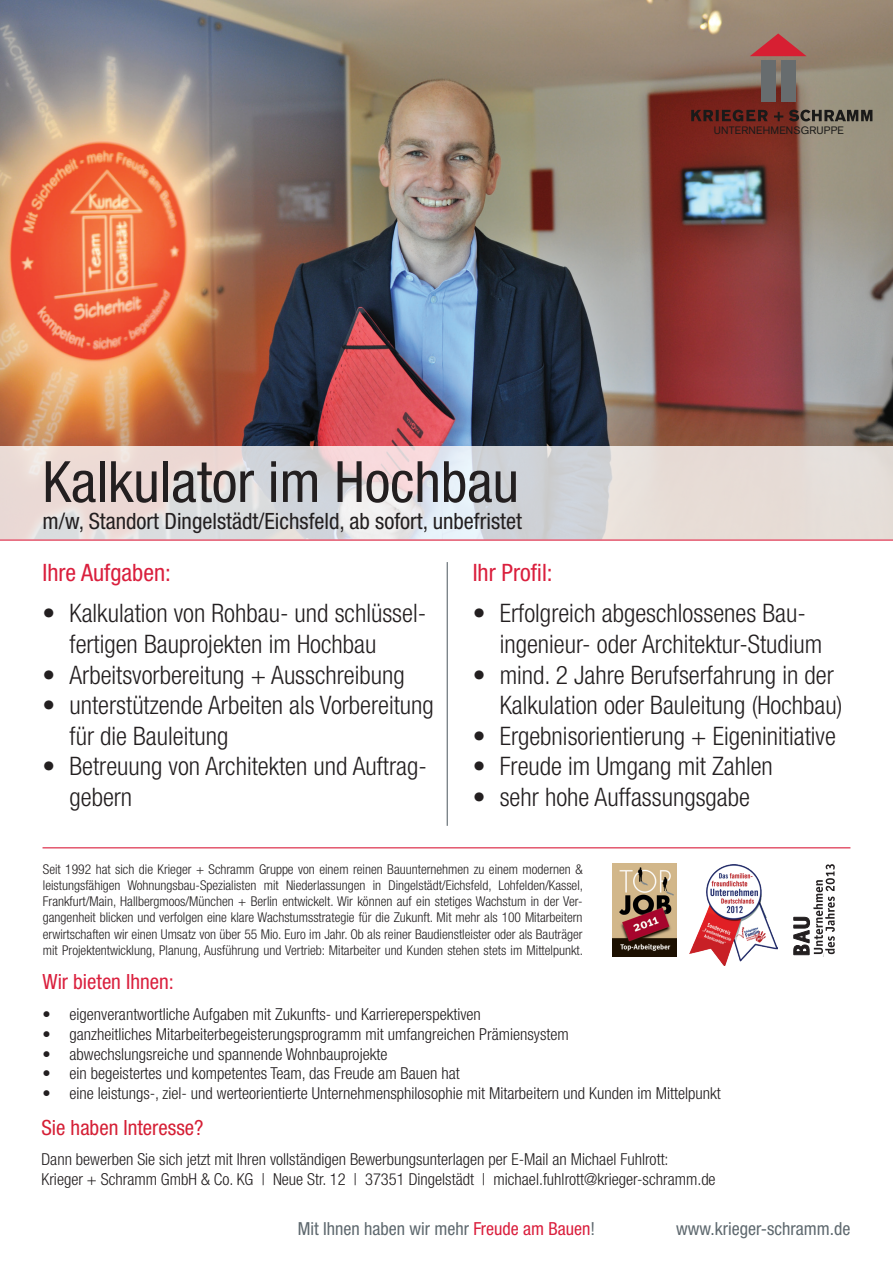
<style>
.page{position:relative;width:893px;height:1263px;background:#fff}
.page>*{position:absolute;margin:0;border:0;box-sizing:border-box;transform-origin:0 0}
.t1{font:condensed 57px "Helvetica Neue";color:#231f20}
.t2{font:300 condensed 25.5px/30.6px "Helvetica Neue";color:#231f20}
.t3{font:condensed 24px "Helvetica Neue";color:#da1f3d}
.t4{font:condensed 22.5px "Helvetica Neue";color:#231f20}
.t5{font:condensed 21px "Helvetica Neue";color:#d51f35}
.t6{font:condensed 21px "Helvetica Neue";color:#da1f3d}
.t7{font:condensed 18px "Helvetica Neue";color:#5f696f}
.t8{font:300 condensed 16.5px/19.8px "Helvetica Neue";color:#231f20}
.t9{font:300 condensed 13.5px/16.2px "Helvetica Neue";color:#231f20;text-align:justify}
.t10{font:10.5px "Akzidenz Grotesk CE";letter-spacing:.02em;color:#1a1a19}
.s1{color:#da1f3d}
</style>
<div class="page">
<img style="left:0;top:0;width:893px;height:446px">
<hr style="left:447px;top:562px;width:1px;height:264px;background:#5f696f">
<svg style="left:0;top:446px;width:893px;height:93px;background:#e1dbdb"></svg>
<hr style="left:43px;top:847px;width:807px;height:1px;background:#da1f3d">
<hr style="left:0;top:539px;width:893px;height:2px;background:#da1f3d">
<div style="left:761px;top:60px;width:14px;height:42px;background:#676c6e"></div>
<div style="left:781px;top:60px;width:14px;height:42px;background:#676c6e"></div>
<svg style="left:750px;top:33px;width:57px;height:23px"></svg>
<svg style="left:691px;top:110px;width:181px;height:11px;background:#4c312b"></svg>
<img style="left:690px;top:865px;width:87px;height:101px">
<img style="left:612px;top:863px;width:64px;height:93px">
<svg style="left:793px;top:864px;width:42px;height:92px"></svg>
<h1 class="t1" style="left:43px;top:449px;width:478px">Kalkulator im Hochbau</h1>
<h3 class="t4" style="left:43px;top:508px;width:481px">m/w, Standort Dingelstädt/Eichsfeld, ab sofort, unbefristet</h3>
<p class="t10" style="left:714px;top:124px;width:132px">UNTERNEHMENSGRUPPE</p>
<h3 class="t3" style="left:43px;top:559px;width:130px">Ihre Aufgaben:</h3>
<h2 class="t2" style="left:70px;top:598px;width:358px;text-indent:-27px">• Kalkulation von Rohbau- und schlüssel&shy;fertigen Bauprojekten im Hochbau</h2>
<h2 class="t2" style="left:43px;top:659px;width:364px">• Arbeitsvorbereitung + Ausschreibung</h2>
<h2 class="t2" style="left:70px;top:690px;width:366px;text-indent:-27px">• unterstützende Arbeiten als Vorbereitung für die Bauleitung</h2>
<h2 class="t2" style="left:70px;top:751px;width:359px;text-indent:-27px">• Betreuung von Architekten und Auftrag&shy;gebern</h2>
<h3 class="t3" style="left:473px;top:559px;width:81px">Ihr Profil:</h3>
<h2 class="t2" style="left:500px;top:598px;width:324px;text-indent:-27px">• Erfolgreich abgeschlossenes Bau&shy;ingenieur- oder Architektur-Studium</h2>
<h2 class="t2" style="left:500px;top:659px;width:344px;text-indent:-27px">• mind. 2 Jahre Berufserfahrung in der<br>Kalkulation oder Bauleitung (Hochbau)</h2>
<h2 class="t2" style="left:473px;top:720px;width:365px">• Ergebnisorientierung + Eigeninitiative</h2>
<h2 class="t2" style="left:473px;top:751px;width:302px">• Freude im Umgang mit Zahlen</h2>
<h2 class="t2" style="left:473px;top:781px;width:279px">• sehr hohe Auffassungsgabe</h2>
<p class="t9" style="left:43px;top:861px;width:542px">Seit 1992 hat sich die Krieger + Schramm Gruppe von einem reinen Bauunternehmen zu einem modernen &amp; leistungsfähigen Wohnungsbau-Spezialisten mit Niederlassungen in Dingelstädt/Eichsfeld, Lohfelden/Kassel, Frankfurt/Main, Hallbergmoos/München + Berlin entwickelt. Wir können auf ein stetiges Wachstum in der Ver&shy;gangenheit blicken und verfolgen eine klare Wachstumsstrategie für die Zukunft. Mit mehr als 100 Mitarbeitern erwirtschaften wir einen Umsatz von über 55 Mio. Euro im Jahr. Ob als reiner Baudienstleister oder als Bauträger mit Projektentwicklung, Planung, Ausführung und Vertrieb: Mitarbeiter und Kunden stehen stets im Mittelpunkt.</p>
<h3 class="t6" style="left:43px;top:970px;width:133px">Wir bieten Ihnen:</h3>
<p class="t8" style="left:43px;top:1004px;width:440px">• eigenverantwortliche Aufgaben mit Zukunfts- und Karriereperspektiven</p>
<p class="t8" style="left:43px;top:1024px;width:528px">• ganzheitliches Mitarbeiterbegeisterungsprogramm mit umfangreichen Prämiensystem</p>
<p class="t8" style="left:43px;top:1044px;width:346px">• abwechslungsreiche und spannende Wohnbauprojekte</p>
<p class="t8" style="left:43px;top:1063px;width:419px">• ein begeistertes und kompetentes Team, das Freude am Bauen hat</p>
<p class="t8" style="left:43px;top:1083px;width:680px">• eine leistungs-, ziel- und werteorientierte Unternehmensphilosophie mit Mitarbeitern und Kunden im Mittelpunkt</p>
<h3 class="t5" style="left:41px;top:1115px;width:164px">Sie haben Interesse?</h3>
<p class="t8" style="left:41px;top:1149px;width:676px">Dann bewerben Sie sich jetzt mit Ihren vollständigen Bewerbungsunterlagen per E-Mail an Michael Fuhlrott:<br>Krieger + Schramm GmbH &amp; Co. KG | Neue Str. 12 | 37351 Dingelstädt | michael.fuhlrott@krieger-schramm.de</p>
<h3 class="t7" style="left:298px;top:1218px;width:299px">Mit Ihnen haben wir mehr <span class="s1">Freude am Bauen</span>!</h3>
<h3 class="t7" style="left:676px;top:1218px;width:176px">www.krieger-schramm.de</h3>
</div>
